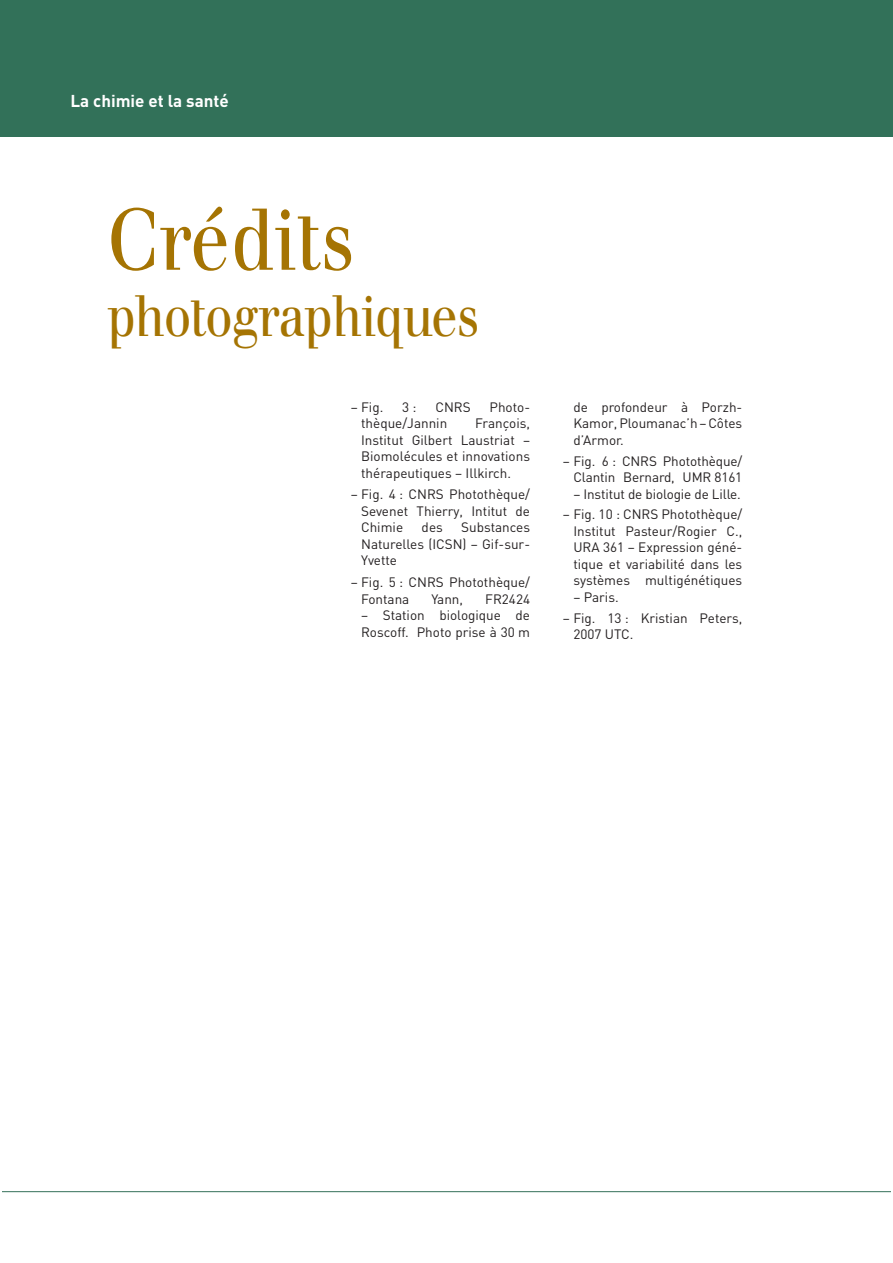
<style>
.page{position:relative;width:893px;height:1263px;background:#fff}
.page>*{position:absolute;margin:0;border:0;box-sizing:border-box;transform-origin:0 0}
.t1{font:85.5px "Apfelbaum";color:#a57403;scale:.85 1}
.t2{font:57px "Apfelbaum";letter-spacing:-.02em;color:#a57403;scale:.85 1}
.t3{font:700 16.95px "DIN";color:#fff}
.t4{font:13.5px/16.5px "DIN";color:#231f20;text-align:justify}
</style>
<div class="page">
<svg style="left:2px;top:1191px;width:888px;height:2px"></svg>
<div style="left:0;top:0;width:893px;height:137px;background:#327159"></div>
<p class="t3" style="left:70px;top:95px;width:160px">La chimie et la santé</p>
<h1 class="t1" style="left:107px;top:190px;width:292px">Crédits</h1>
<h2 class="t2" style="left:107px;top:283px;width:439px">photographiques</h2>
<p class="t4" style="left:351px;top:400px;width:34px">– Fig.</p>
<p class="t4" style="left:402px;top:400px;width:16px">3 :</p>
<p class="t4" style="left:435px;top:400px;width:37px">CNRS</p>
<p class="t4" style="left:489px;top:400px;width:42px">Photo-</p>
<p class="t4" style="left:361px;top:417px;width:88px">thèque/Jannin</p>
<p class="t4" style="left:361px;top:417px;width:170px;text-indent:114px">François, Institut Gilbert Laustriat – Biomolécules et innovations thérapeutiques – Illkirch.</p>
<p class="t4" style="left:361px;top:488px;width:170px;text-indent:-10px">– Fig. 4 : CNRS Photothèque/ Sevenet Thierry, Intitut de Chimie</p>
<p class="t4" style="left:361px;top:521px;width:170px;text-indent:100px">Substances Naturelles (ICSN) – Gif-sur-Yvette</p>
<p class="t4" style="left:361px;top:576px;width:170px;text-indent:-10px">– Fig. 5 : CNRS Photothèque/<br>Fontana</p>
<p class="t4" style="left:422px;top:521px;width:23px">des</p>
<p class="t4" style="left:431px;top:592px;width:33px">Yann,</p>
<p class="t4" style="left:485px;top:592px;width:46px">FR2424</p>
<p class="t4" style="left:361px;top:609px;width:170px">– Station biologique de<br>Roscoff. Photo prise à 30 m</p>
<p class="t4" style="left:573px;top:400px;width:170px">de profondeur à Porzh-Kamor, Ploumanac’h – Côtes d’Armor.</p>
<p class="t4" style="left:563px;top:454px;width:181px;text-align:right">– Fig. 6 : CNRS Photothèque/<br>Clantin Bernard, UMR 8161</p>
<p class="t4" style="left:573px;top:487px;width:169px">– Institut de biologie de Lille.</p>
<p class="t4" style="left:573px;top:508px;width:170px;text-indent:-10px">– Fig. 10 : CNRS Photothèque/ Institut Pasteur/Rogier C., URA 361 – Expression géné&shy;tique et variabilité dans les systèmes multigénétiques</p>
<p class="t4" style="left:573px;top:590px;width:47px">– Paris.</p>
<p class="t4" style="left:573px;top:611px;width:170px;text-indent:-10px">– Fig. 13 : Kristian Peters,<br>2007 UTC.</p>
</div>
